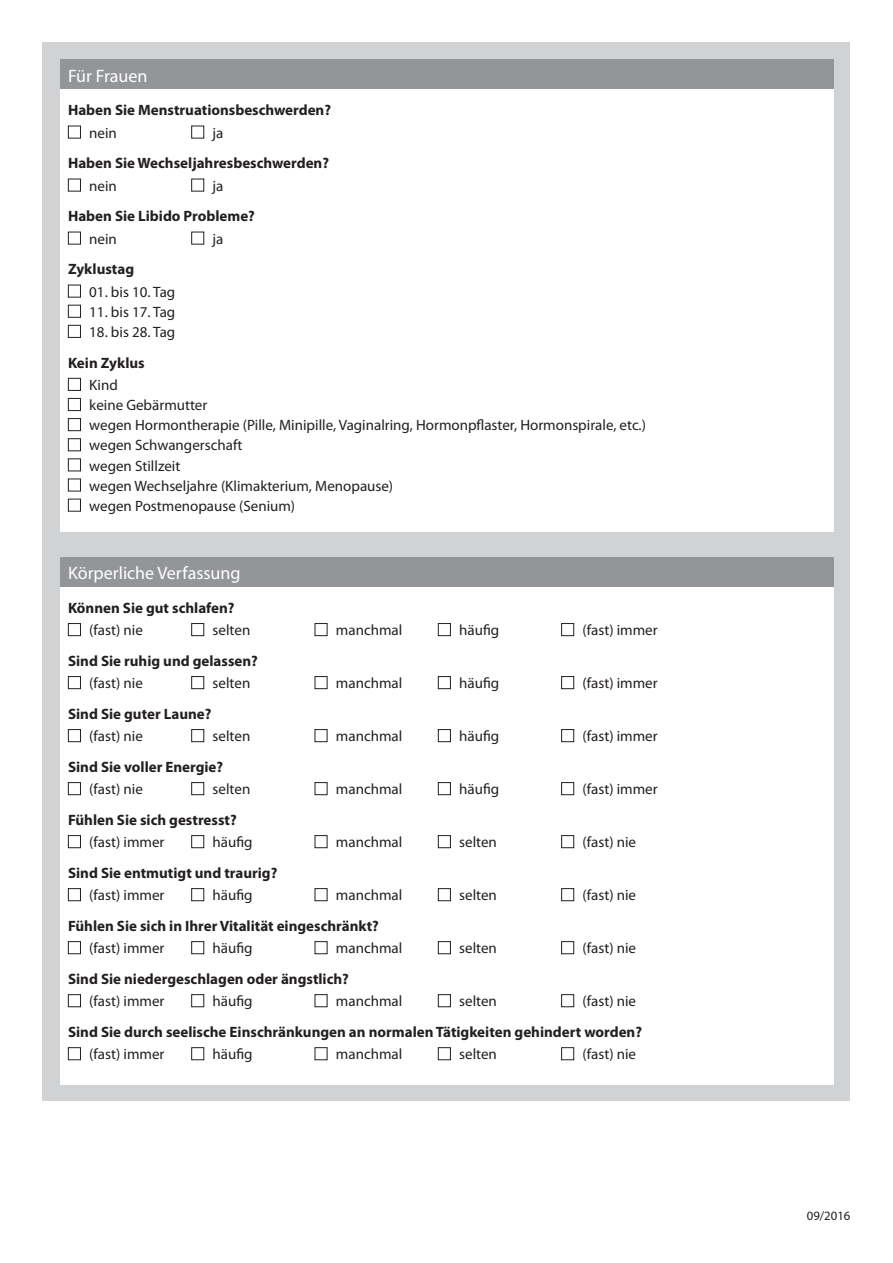
<style>
.page{position:relative;width:893px;height:1263px;background:#fff}
.page>*{position:absolute;margin:0;border:0;box-sizing:border-box;transform-origin:0 0}
.t1{font:18px "Myriad Pro";color:#fff}
.t2{font:15px/20.1px "Myriad Pro";color:#231f20}
.t3{font:700 15px "Myriad Pro";color:#231f20}
.t4{font:12.75px "Myriad Pro";color:#231f20}
</style>
<div class="page">
<div style="left:43px;top:43px;width:807px;height:1058px;background:#d1d2d4"></div>
<div style="left:60px;top:60px;width:773px;height:471px;background:#fff"></div>
<div style="left:60px;top:557px;width:773px;height:527px;background:#fff"></div>
<div style="left:60px;top:60px;width:773px;height:29px;background:#939598"></div>
<div style="left:60px;top:557px;width:773px;height:30px;background:#939598"></div>
<div style="left:68px;top:126px;width:13px;height:12px;border:1px solid #231f20"></div>
<div style="left:191px;top:126px;width:13px;height:12px;border:1px solid #231f20"></div>
<div style="left:68px;top:179px;width:13px;height:12px;border:1px solid #231f20"></div>
<div style="left:191px;top:179px;width:13px;height:12px;border:1px solid #231f20"></div>
<div style="left:68px;top:232px;width:13px;height:12px;border:1px solid #231f20"></div>
<div style="left:191px;top:232px;width:13px;height:12px;border:1px solid #231f20"></div>
<div style="left:68px;top:285px;width:13px;height:12px;border:1px solid #231f20"></div>
<div style="left:68px;top:305px;width:13px;height:13px;border:1px solid #231f20"></div>
<div style="left:68px;top:325px;width:13px;height:13px;border:1px solid #231f20"></div>
<div style="left:68px;top:378px;width:13px;height:13px;border:1px solid #231f20"></div>
<div style="left:68px;top:398px;width:13px;height:13px;border:1px solid #231f20"></div>
<div style="left:68px;top:418px;width:13px;height:13px;border:1px solid #231f20"></div>
<div style="left:68px;top:438px;width:13px;height:13px;border:1px solid #231f20"></div>
<div style="left:68px;top:458px;width:13px;height:13px;border:1px solid #231f20"></div>
<div style="left:68px;top:479px;width:13px;height:12px;border:1px solid #231f20"></div>
<div style="left:68px;top:499px;width:13px;height:12px;border:1px solid #231f20"></div>
<div style="left:68px;top:623px;width:13px;height:13px;border:1px solid #231f20"></div>
<div style="left:191px;top:623px;width:13px;height:13px;border:1px solid #231f20"></div>
<div style="left:315px;top:623px;width:12px;height:13px;border:1px solid #231f20"></div>
<div style="left:438px;top:623px;width:13px;height:13px;border:1px solid #231f20"></div>
<div style="left:561px;top:623px;width:13px;height:13px;border:1px solid #231f20"></div>
<div style="left:68px;top:676px;width:13px;height:13px;border:1px solid #231f20"></div>
<div style="left:191px;top:676px;width:13px;height:13px;border:1px solid #231f20"></div>
<div style="left:315px;top:676px;width:12px;height:13px;border:1px solid #231f20"></div>
<div style="left:438px;top:676px;width:13px;height:13px;border:1px solid #231f20"></div>
<div style="left:561px;top:676px;width:13px;height:13px;border:1px solid #231f20"></div>
<div style="left:68px;top:729px;width:13px;height:13px;border:1px solid #231f20"></div>
<div style="left:191px;top:729px;width:13px;height:13px;border:1px solid #231f20"></div>
<div style="left:315px;top:729px;width:12px;height:13px;border:1px solid #231f20"></div>
<div style="left:438px;top:729px;width:13px;height:13px;border:1px solid #231f20"></div>
<div style="left:561px;top:729px;width:13px;height:13px;border:1px solid #231f20"></div>
<div style="left:68px;top:782px;width:13px;height:13px;border:1px solid #231f20"></div>
<div style="left:191px;top:782px;width:13px;height:13px;border:1px solid #231f20"></div>
<div style="left:315px;top:782px;width:12px;height:13px;border:1px solid #231f20"></div>
<div style="left:438px;top:782px;width:13px;height:13px;border:1px solid #231f20"></div>
<div style="left:561px;top:782px;width:13px;height:13px;border:1px solid #231f20"></div>
<div style="left:68px;top:835px;width:13px;height:13px;border:1px solid #231f20"></div>
<div style="left:191px;top:835px;width:13px;height:13px;border:1px solid #231f20"></div>
<div style="left:315px;top:835px;width:12px;height:13px;border:1px solid #231f20"></div>
<div style="left:438px;top:835px;width:13px;height:13px;border:1px solid #231f20"></div>
<div style="left:561px;top:835px;width:13px;height:13px;border:1px solid #231f20"></div>
<div style="left:68px;top:888px;width:13px;height:13px;border:1px solid #231f20"></div>
<div style="left:191px;top:888px;width:13px;height:13px;border:1px solid #231f20"></div>
<div style="left:315px;top:888px;width:12px;height:13px;border:1px solid #231f20"></div>
<div style="left:438px;top:888px;width:13px;height:13px;border:1px solid #231f20"></div>
<div style="left:561px;top:888px;width:13px;height:13px;border:1px solid #231f20"></div>
<div style="left:68px;top:941px;width:13px;height:13px;border:1px solid #231f20"></div>
<div style="left:191px;top:941px;width:13px;height:13px;border:1px solid #231f20"></div>
<div style="left:315px;top:941px;width:12px;height:13px;border:1px solid #231f20"></div>
<div style="left:438px;top:941px;width:13px;height:13px;border:1px solid #231f20"></div>
<div style="left:561px;top:941px;width:13px;height:13px;border:1px solid #231f20"></div>
<div style="left:68px;top:994px;width:13px;height:13px;border:1px solid #231f20"></div>
<div style="left:191px;top:994px;width:13px;height:13px;border:1px solid #231f20"></div>
<div style="left:315px;top:994px;width:12px;height:13px;border:1px solid #231f20"></div>
<div style="left:438px;top:994px;width:13px;height:13px;border:1px solid #231f20"></div>
<div style="left:561px;top:994px;width:13px;height:13px;border:1px solid #231f20"></div>
<div style="left:68px;top:1047px;width:13px;height:13px;border:1px solid #231f20"></div>
<div style="left:191px;top:1047px;width:13px;height:13px;border:1px solid #231f20"></div>
<div style="left:315px;top:1047px;width:12px;height:13px;border:1px solid #231f20"></div>
<div style="left:438px;top:1047px;width:13px;height:13px;border:1px solid #231f20"></div>
<div style="left:561px;top:1047px;width:13px;height:13px;border:1px solid #231f20"></div>
<p class="t1" style="left:68px;top:69px;width:81px">Für Frauen</p>
<p class="t3" style="left:68px;top:105px;width:265px">Haben Sie Menstruationsbeschwerden?</p>
<p class="t2" style="left:89px;top:124px;width:29px">nein</p>
<p class="t2" style="left:213px;top:124px;width:12px">ja</p>
<p class="t3" style="left:68px;top:158px;width:263px">Haben Sie Wechseljahresbeschwerden?</p>
<p class="t2" style="left:89px;top:177px;width:29px">nein</p>
<p class="t2" style="left:213px;top:177px;width:12px">ja</p>
<p class="t3" style="left:68px;top:211px;width:188px">Haben Sie Libido Probleme?</p>
<p class="t2" style="left:89px;top:230px;width:29px">nein</p>
<p class="t2" style="left:213px;top:230px;width:12px">ja</p>
<p class="t3" style="left:68px;top:264px;width:68px">Zyklustag</p>
<p class="t2" style="left:89px;top:283px;width:88px">01. bis 10. Tag</p>
<p class="t2" style="left:89px;top:303px;width:88px">11. bis 17. Tag</p>
<p class="t2" style="left:89px;top:323px;width:88px">18. bis 28. Tag</p>
<p class="t3" style="left:68px;top:357px;width:78px">Kein Zyklus</p>
<p class="t2" style="left:89px;top:376px;width:558px">Kind<br>keine Gebärmutter<br>wegen Hormontherapie (Pille, Minipille, Vaginalring, Hormonpflaster, Hormonspirale, etc.) wegen Schwangerschaft<br>wegen Stillzeit<br>wegen Wechseljahre (Klimakterium, Menopause)<br>wegen Postmenopause (Senium)</p>
<p class="t1" style="left:68px;top:566px;width:174px">Körperliche Verfassung</p>
<p class="t3" style="left:68px;top:602px;width:168px">Können Sie gut schlafen?</p>
<p class="t2" style="left:89px;top:621px;width:55px">(fast) nie</p>
<p class="t2" style="left:213px;top:621px;width:39px">selten</p>
<p class="t2" style="left:336px;top:621px;width:68px">manchmal</p>
<p class="t2" style="left:459px;top:621px;width:42px">häufig</p>
<p class="t2" style="left:583px;top:621px;width:77px">(fast) immer</p>
<p class="t3" style="left:68px;top:655px;width:191px">Sind Sie ruhig und gelassen?</p>
<p class="t2" style="left:89px;top:674px;width:55px">(fast) nie</p>
<p class="t2" style="left:213px;top:674px;width:39px">selten</p>
<p class="t2" style="left:336px;top:674px;width:68px">manchmal</p>
<p class="t2" style="left:459px;top:674px;width:42px">häufig</p>
<p class="t2" style="left:583px;top:674px;width:77px">(fast) immer</p>
<p class="t3" style="left:68px;top:708px;width:145px">Sind Sie guter Laune?</p>
<p class="t2" style="left:89px;top:727px;width:55px">(fast) nie</p>
<p class="t2" style="left:213px;top:727px;width:39px">selten</p>
<p class="t2" style="left:336px;top:727px;width:68px">manchmal</p>
<p class="t2" style="left:459px;top:727px;width:42px">häufig</p>
<p class="t2" style="left:583px;top:727px;width:77px">(fast) immer</p>
<p class="t3" style="left:68px;top:761px;width:157px">Sind Sie voller Energie?</p>
<p class="t2" style="left:89px;top:780px;width:55px">(fast) nie</p>
<p class="t2" style="left:213px;top:780px;width:39px">selten</p>
<p class="t2" style="left:336px;top:780px;width:68px">manchmal</p>
<p class="t2" style="left:459px;top:780px;width:42px">häufig</p>
<p class="t2" style="left:583px;top:780px;width:77px">(fast) immer</p>
<p class="t3" style="left:68px;top:814px;width:170px">Fühlen Sie sich gestresst?</p>
<p class="t2" style="left:89px;top:833px;width:77px">(fast) immer</p>
<p class="t2" style="left:213px;top:833px;width:42px">häufig</p>
<p class="t2" style="left:336px;top:833px;width:68px">manchmal</p>
<p class="t2" style="left:459px;top:833px;width:39px">selten</p>
<p class="t2" style="left:583px;top:833px;width:55px">(fast) nie</p>
<p class="t3" style="left:68px;top:867px;width:211px">Sind Sie entmutigt und traurig?</p>
<p class="t2" style="left:89px;top:886px;width:77px">(fast) immer</p>
<p class="t2" style="left:213px;top:886px;width:42px">häufig</p>
<p class="t2" style="left:336px;top:886px;width:68px">manchmal</p>
<p class="t2" style="left:459px;top:886px;width:39px">selten</p>
<p class="t2" style="left:583px;top:886px;width:55px">(fast) nie</p>
<p class="t3" style="left:68px;top:920px;width:312px">Fühlen Sie sich in Ihrer Vitalität eingeschränkt?</p>
<p class="t2" style="left:89px;top:939px;width:77px">(fast) immer</p>
<p class="t2" style="left:213px;top:939px;width:42px">häufig</p>
<p class="t2" style="left:336px;top:939px;width:68px">manchmal</p>
<p class="t2" style="left:459px;top:939px;width:39px">selten</p>
<p class="t2" style="left:583px;top:939px;width:55px">(fast) nie</p>
<p class="t3" style="left:68px;top:973px;width:282px">Sind Sie niedergeschlagen oder ängstlich?</p>
<p class="t2" style="left:89px;top:992px;width:77px">(fast) immer</p>
<p class="t2" style="left:213px;top:992px;width:42px">häufig</p>
<p class="t2" style="left:336px;top:992px;width:68px">manchmal</p>
<p class="t2" style="left:459px;top:992px;width:39px">selten</p>
<p class="t2" style="left:583px;top:992px;width:55px">(fast) nie</p>
<p class="t3" style="left:68px;top:1026px;width:575px">Sind Sie durch seelische Einschränkungen an normalen Tätigkeiten gehindert worden?</p>
<p class="t2" style="left:89px;top:1045px;width:77px">(fast) immer</p>
<p class="t2" style="left:213px;top:1045px;width:42px">häufig</p>
<p class="t2" style="left:336px;top:1045px;width:68px">manchmal</p>
<p class="t2" style="left:459px;top:1045px;width:39px">selten</p>
<p class="t2" style="left:583px;top:1045px;width:55px">(fast) nie</p>
<p class="t4" style="left:807px;top:1211px;width:45px">09/2016</p>
</div>
